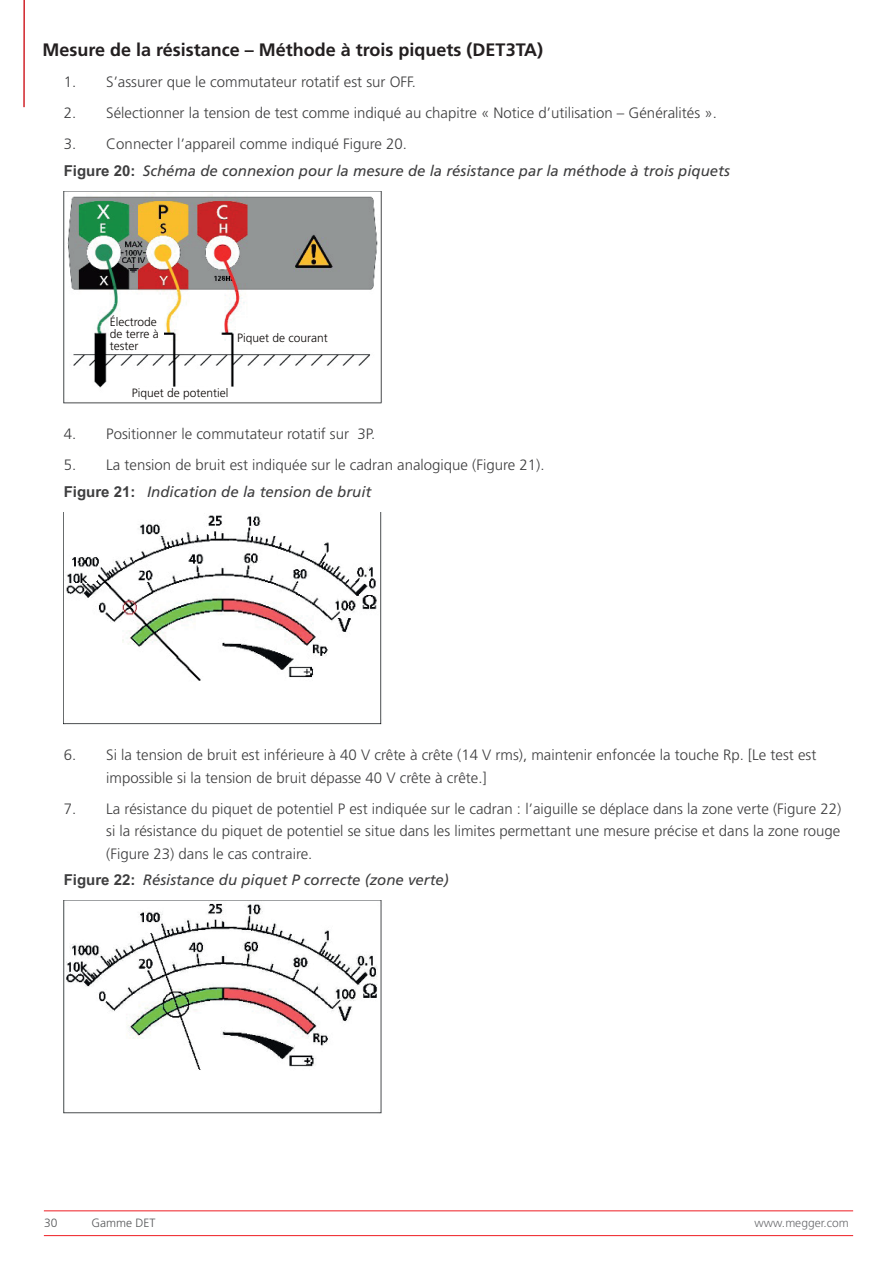
<style>
.page{position:relative;width:893px;height:1263px;background:#fff}
.page>*{position:absolute;margin:0;border:0;box-sizing:border-box;transform-origin:0 0}
.t1{font:700 18px "Frutiger LT Pro";color:#231f20}
.t2{font:300 15px/22.5px "Frutiger LT Pro";color:#3e3e3f}
.t3{font:italic 15px/26.5px "Frutiger LT Pro";color:#3e3e3f}
.t4{font:300 12px/12px "Frutiger LT Pro";color:#0c0806}
.t5{font:300 12px "Frutiger LT Pro";color:#6c6d70}
.t6{font:300 12px "Frutiger LT Pro";color:#57585a}
.s1{font-weight:300;font-style:normal}
.s2{font-family:"Arial Unicode MS";font-weight:700;font-style:normal}
.s3{font-family:"Arial Unicode MS";font-weight:700}
.s4{font-weight:400;font-style:italic}
</style>
<div class="page">
<hr style="left:44px;top:1210px;width:809px;height:1px;background:#ee1d23">
<hr style="left:44px;top:1235px;width:809px;height:1px;background:#ee1d23">
<hr style="left:23px;top:0;width:2px;height:107px;background:#d1232a">
<img style="left:64px;top:191px;width:318px;height:213px">
<div style="left:237px;top:333px;width:114px;height:12px;background:#fff"></div>
<div style="left:110px;top:317px;width:54px;height:35px;background:#fff"></div>
<div style="left:132px;top:388px;width:121px;height:11px;background:#fff"></div>
<img style="left:64px;top:512px;width:318px;height:213px">
<img style="left:64px;top:901px;width:318px;height:212px">
<p class="t1" style="left:43px;top:39px;width:502px">Mesure de la résistance – Méthode à trois piquets (DET3TA)</p>
<p class="t2" style="left:64px;top:71px;width:354px">1. S’assurer que le commutateur rotatif est sur OFF.</p>
<p class="t2" style="left:64px;top:102px;width:655px">2. Sélectionner la tension de test comme indiqué au chapitre « Notice d’utilisation – Généralités ».</p>
<p class="t3" style="left:64px;top:131px;width:668px"><span class="s1">3. Connecter l’appareil comme indiqué Figure 20.<br></span><span class="s2">Figure 20:</span> Schéma de connexion pour la mesure de la résistance par la méthode à trois piquets</p>
<p class="t4" style="left:110px;top:316px;width:51px">Électrode de terre à tester</p>
<p class="t4" style="left:132px;top:387px;width:98px">Piquet de potentiel</p>
<p class="t2" style="left:64px;top:423px;width:313px">4. Positionner le commutateur rotatif sur 3P.</p>
<p class="t2" style="left:64px;top:452px;width:482px;line-height:26.5px">5. La tension de bruit est indiquée sur le cadran analogique (Figure 21).<br><span class="s3">Figure 21:</span> <span class="s4">Indication de la tension de bruit</span></p>
<p class="t4" style="left:237px;top:332px;width:92px">Piquet de courant</p>
<p class="t2" style="left:106px;top:744px;width:712px;text-indent:-43px">6. Si la tension de bruit est inférieure à 40 V crête à crête (14 V rms), maintenir enfoncée la touche Rp. [Le test est impossible si la tension de bruit dépasse 40 V crête à crête.]</p>
<p class="t2" style="left:106px;top:797px;width:736px;text-align:justify;text-indent:-43px">7. La résistance du piquet de potentiel P est indiquée sur le cadran : l’aiguille se déplace dans la zone verte (Figure 22) si la résistance du piquet de potentiel se situe dans les limites permettant une mesure précise et dans la zone rouge (Figure 23) dans le cas contraire.</p>
<p class="t3" style="left:64px;top:867px;width:387px"><span class="s2">Figure 22:</span> Résistance du piquet P correcte (zone verte)</p>
<p class="t6" style="left:44px;top:1216px;width:15px">30</p>
<p class="t6" style="left:92px;top:1216px;width:65px">Gamme DET</p>
<p class="t5" style="left:755px;top:1216px;width:96px">www.megger.com</p>
</div>
